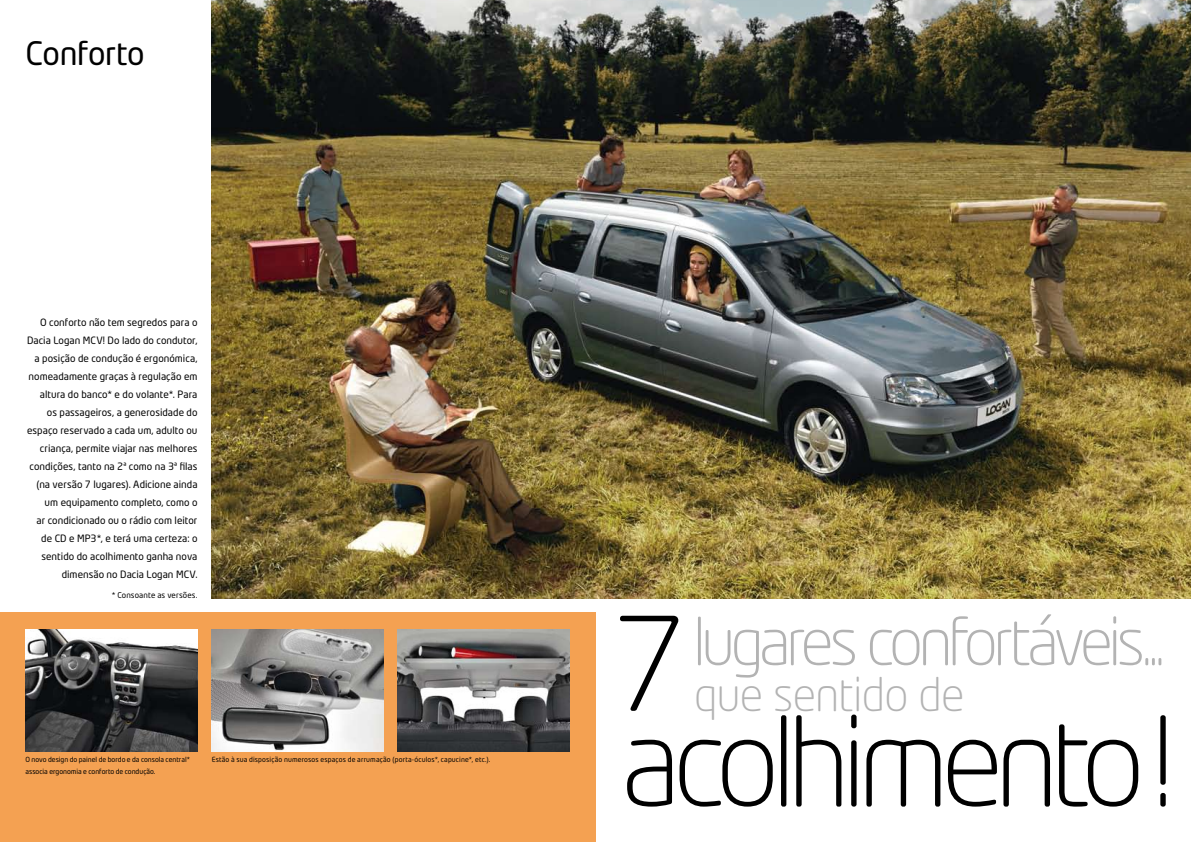
<style>
.page{position:relative;width:1191px;height:842px;background:#fff}
.page>*{position:absolute;margin:0;border:0;box-sizing:border-box;transform-origin:0 0}
.t1{font:300 128px "Neo Tech Dacia";color:#000}
.t2{font:300 122px "Neo Tech Dacia";letter-spacing:-.065em;color:#000}
.t3{font:300 65px "Neo Tech Dacia";letter-spacing:-.07em;color:#b3b3b3}
.t4{font:300 46px "Neo Tech Dacia";letter-spacing:-.015em;color:#b3b3b3}
.t5{font:32px "Neo Tech Dacia";letter-spacing:-.01em;color:#000}
.t6{font:10px/18px "Neo Tech Dacia";letter-spacing:.005em;color:#000;text-align:right}
.t7{font:8px "Neo Tech Dacia";letter-spacing:.015em;color:#000}
.t8{font:7px/12px "Neo Tech Dacia";letter-spacing:.005em;color:#000}
</style>
<div class="page">
<div style="left:0;top:612px;width:595px;height:230px;background:#f4a152"></div>
<img style="left:212px;top:0;width:979px;height:598px">
<img style="left:26px;top:629px;width:171px;height:122px">
<img style="left:212px;top:629px;width:172px;height:122px">
<img style="left:398px;top:629px;width:172px;height:122px">
<h3 class="t5" style="left:26px;top:33px;width:121px">Conforto</h3>
<p class="t6" style="left:27px;top:313px;width:172px">O conforto não tem segredos para o Dacia Logan MCV! Do lado do condutor, a posição de condução é ergonómica, nomeadamente graças à regulação em altura do banco* e do volante*. Para<br>os passageiros, a generosidade do espaço reservado a cada um, adulto ou criança, permite viajar nas melhores condições, tanto na 2ª como na 3ª filas (na versão 7 lugares). Adicione ainda um equipamento completo, como o<br>ar condicionado ou o rádio com leitor de CD e MP3*, e terá uma certeza: o sentido do acolhimento ganha nova dimensão no Dacia Logan MCV.</p>
<p class="t7" style="left:112px;top:590px;width:87px">* Consoante as versões.</p>
<p class="t8" style="left:26px;top:753px;width:166px">O novo design do painel de bordo e da consola central* associa ergonomia e conforto de condução.</p>
<p class="t8" style="left:212px;top:753px;width:280px">Estão à sua disposição numerosos espaços de arrumação (porta-óculos*, capucine*, etc.).</p>
<h3 class="t3" style="left:692px;top:601px;width:474px">lugares confortáveis...</h3>
<h3 class="t4" style="left:694px;top:665px;width:272px">que sentido de</h3>
<h1 class="t1" style="left:612px;top:585px;width:76px">7</h1>
<h2 class="t2" style="left:621px;top:686px;width:556px">acolhimento!</h2>
</div>
